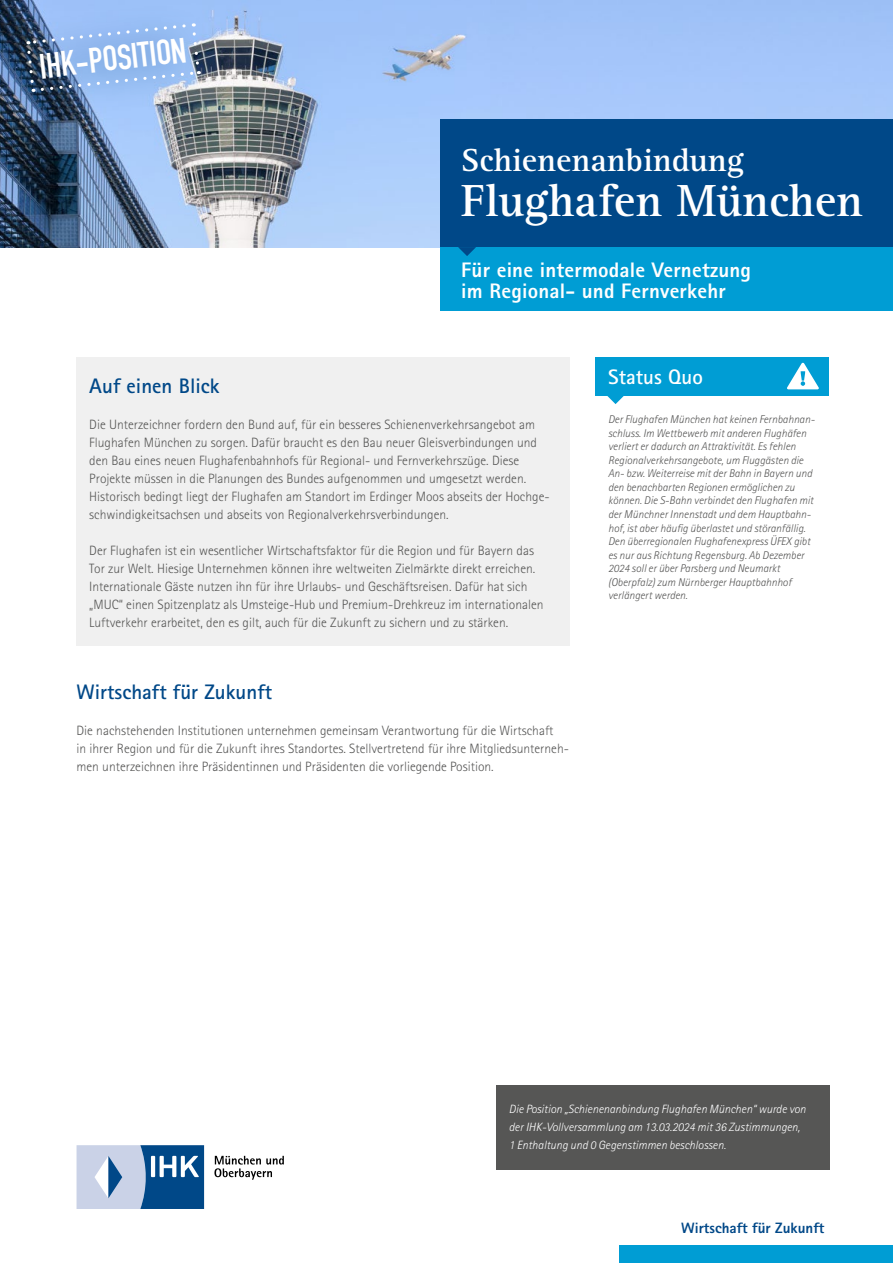
<style>
.page{position:relative;width:893px;height:1263px;background:#fff}
.page>*{position:absolute;margin:0;border:0;box-sizing:border-box;transform-origin:0 0}
.t1{font:700 46.5px "Rotis Serif Std";color:#fff}
.t2{font:34.8px "DIN Engschrift Std";color:#fff}
.t3{font:700 33px "Rotis Serif Std";color:#fff}
.t4{font:800 21px/21px "Rotis Sans Serif Std";letter-spacing:.01em;color:#fff}
.t5{font:700 21px "Rotis Sans Serif Std";color:#004888}
.t6{font:700 21px "Rotis Sans Serif Std";color:#fff}
.t7{font:800 15px "Rotis Sans Serif Std";color:#004888}
.t8{font:300 13.5px/18px "Rotis Sans Serif Std";color:#565655}
.t9{font:italic 300 12px/18px "Rotis Sans Serif Std";color:#fff}
.t10{font:italic 300 11.25px/13.5px "Rotis Sans Serif Std";color:#565655}
</style>
<div class="page">
<div style="left:77px;top:357px;width:493px;height:288px;background:#f0f0f0"></div>
<div style="left:595px;top:357px;width:234px;height:39px;background:#009dd4"></div>
<svg style="left:607px;top:396px;width:17px;height:8px"></svg>
<svg style="left:787px;top:363px;width:32px;height:26px"></svg>
<img style="left:0;top:0;width:893px;height:247px">
<div style="left:440px;top:120px;width:453px;height:127px;background:#004888"></div>
<div style="left:440px;top:247px;width:453px;height:64px;background:#009dd4"></div>
<svg style="left:458px;top:247px;width:18px;height:9px"></svg>
<div style="left:496px;top:1085px;width:333px;height:85px;background:#565655"></div>
<svg style="left:77px;top:1145px;width:127px;height:64px;background:#7598be"></svg>
<svg style="left:214px;top:1156px;width:70px;height:24px"></svg>
<div style="left:620px;top:1246px;width:273px;height:17px;background:#009dd4"></div>
<div style="left:0;top:0;width:220px;height:129px;background:#004888;opacity:.5"></div>
<svg style="left:25px;top:22px;width:176px;height:71px;background:#83a3d0"></svg>
<h2 class="t2" style="left:37px;top:47px;width:149px;rotate:-7deg">IHK-POSITION</h2>
<h3 class="t3" style="left:461px;top:141px;width:284px">Schienenanbindung</h3>
<h1 class="t1" style="left:461px;top:173px;width:403px">Flughafen München</h1>
<h3 class="t4" style="left:461px;top:259px;width:291px">Für eine intermodale Vernetzung im Regional- und Fernverkehr</h3>
<h3 class="t5" style="left:89px;top:373px;width:132px">Auf einen Blick</h3>
<p class="t8" style="left:89px;top:416px;width:462px">Die Unterzeichner fordern den Bund auf, für ein besseres Schienenverkehrsangebot am Flughafen München zu sorgen. Dafür braucht es den Bau neuer Gleisverbindungen und den Bau eines neuen Flughafenbahnhofs für Regional- und Fernverkehrszüge. Diese Projekte müssen in die Planungen des Bundes aufgenommen und umgesetzt werden.<br>Historisch bedingt liegt der Flughafen am Standort im Erdinger Moos abseits der Hochge&shy;schwindigkeitsachsen und abseits von Regionalverkehrsverbindungen.</p>
<p class="t8" style="left:89px;top:542px;width:456px">Der Flughafen ist ein wesentlicher Wirtschaftsfaktor für die Region und für Bayern das Tor zur Welt. Hiesige Unternehmen können ihre weltweiten Zielmärkte direkt erreichen.<br>Internationale Gäste nutzen ihn für ihre Urlaubs- und Geschäftsreisen. Dafür hat sich „MUC“ einen Spitzenplatz als Umsteige-Hub und Premium-Drehkreuz im internationalen Luftverkehr erarbeitet, den es gilt, auch für die Zukunft zu sichern und zu stärken.</p>
<h3 class="t5" style="left:77px;top:679px;width:197px">Wirtschaft für Zukunft</h3>
<p class="t8" style="left:77px;top:722px;width:494px">Die nachstehenden Institutionen unternehmen gemeinsam Verantwortung für die Wirtschaft<br>in ihrer Region und für die Zukunft ihres Standortes. Stellvertretend für ihre Mitgliedsunterneh&shy;men unterzeichnen ihre Präsidentinnen und Präsidenten die vorliegende Position.</p>
<h3 class="t6" style="left:608px;top:363px;width:96px">Status Quo</h3>
<p class="t10" style="left:608px;top:413px;width:208px">Der Flughafen München hat keinen Fernbahnan&shy;schluss. Im Wettbewerb mit anderen Flughäfen verliert er dadurch an Attraktivität. Es fehlen Regionalverkehrsangebote, um Fluggästen die An- bzw. Weiterreise mit der Bahn in Bayern und den benachbarten Regionen ermöglichen zu können. Die S-Bahn verbindet den Flughafen mit der Münchner Innenstadt und dem Hauptbahn&shy;hof, ist aber häufig überlastet und störanfällig.<br>Den überregionalen Flughafenexpress ÜFEX gibt es nur aus Richtung Regensburg. Ab Dezember 2024 soll er über Parsberg und Neumarkt (Oberpfalz) zum Nürnberger Hauptbahnhof verlängert werden.</p>
<p class="t9" style="left:509px;top:1100px;width:299px">Die Position „Schienenanbindung Flughafen München“ wurde von der IHK-Vollversammlung am 13.03.2024 mit 36 Zustimmungen,<br>1 Enthaltung und 0 Gegenstimmen beschlossen.</p>
<p class="t7" style="left:681px;top:1218px;width:145px">Wirtschaft für Zukunft</p>
</div>
